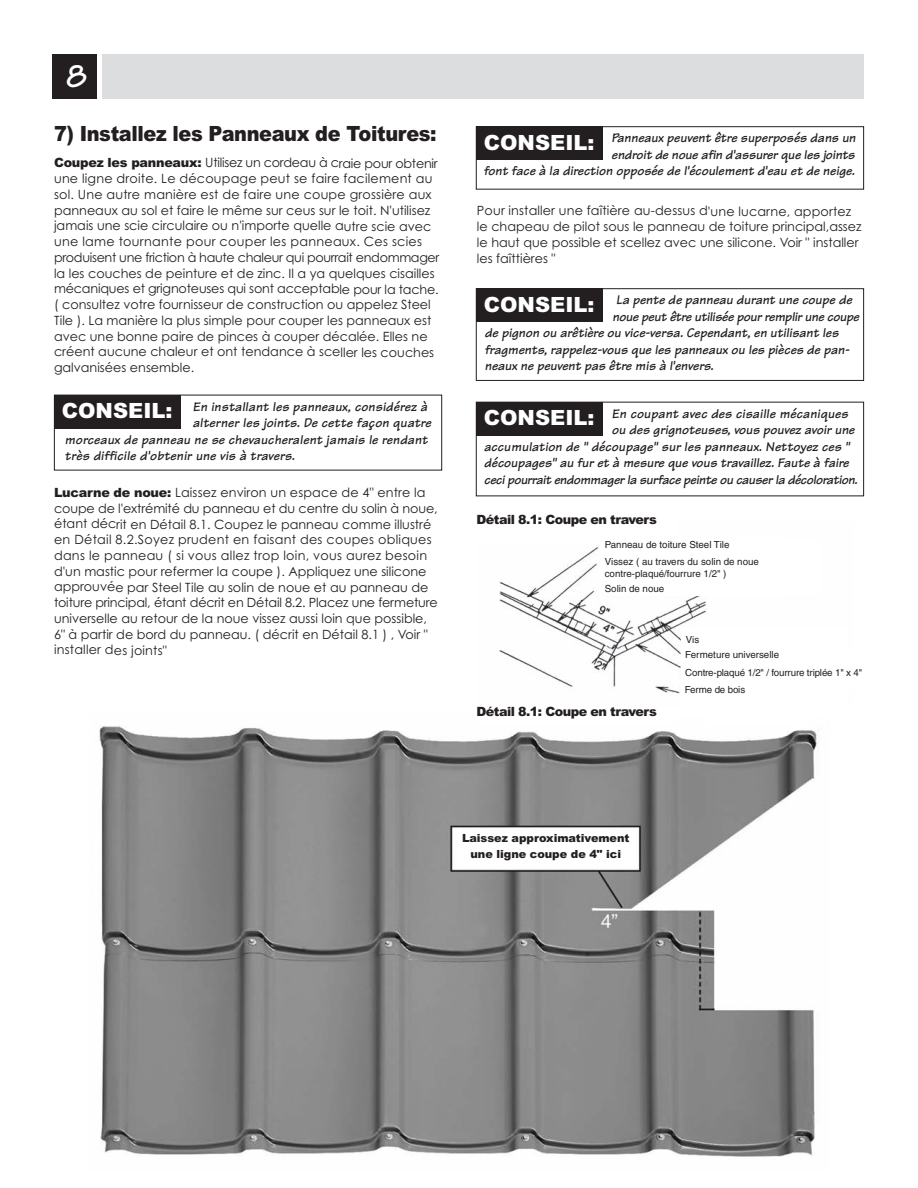
<style>
.page{position:relative;width:918px;height:1188px;background:#fff}
.page>*{position:absolute;margin:0;border:0;box-sizing:border-box;transform-origin:0 0}
.t1{font:700 33px "Tekton";color:#fff}
.t2{font:900 21px "Arial";letter-spacing:-.02em;color:#231f20;scale:.92 1}
.t3{font:900 21px "Arial";color:#fff}
.t4{font:700 13.5px/16.5px "Tekton";letter-spacing:.005em;color:#231f20;text-align:right}
.t5{font:12.75px/15.8px "Century Gothic";color:#231f20}
.t6{font:900 12.75px "Arial";letter-spacing:-.04em;color:#231f20}
.t7{font:900 11.25px/15.8px "Arial";letter-spacing:-.005em;color:#231f20;text-align:center}
.t8{font:9.75px/17px "Helvetica";color:#231f20}
.s1{font-family:"Arial";font-weight:900}
</style>
<div class="page">
<img style="left:99px;top:726px;width:719px;height:431px">
<div style="left:102px;top:54px;width:762px;height:45px;background:#dcdddf"></div>
<div style="left:52px;top:54px;width:46px;height:45px;background:#231f20"></div>
<div style="left:54px;top:395px;width:127px;height:33px;background:#231f20"></div>
<div style="left:476px;top:288px;width:388px;height:93px;border:1px solid #231f20"></div>
<div style="left:476px;top:288px;width:127px;height:34px;background:#231f20"></div>
<div style="left:476px;top:402px;width:127px;height:33px;background:#231f20"></div>
<div style="left:476px;top:126px;width:388px;height:64px;border:1px solid #231f20"></div>
<div style="left:476px;top:126px;width:127px;height:34px;background:#231f20"></div>
<img style="left:499px;top:547px;width:208px;height:147px">
<div style="left:459px;top:834px;width:174px;height:33px;background:#fff"></div>
<div style="left:601px;top:539px;width:220px;height:56px;background:#fff"></div>
<div style="left:605px;top:582px;width:179px;height:14px;background:#fff"></div>
<div style="left:681px;top:628px;width:167px;height:84px;background:#fff"></div>
<h1 class="t1" style="left:66px;top:65px;width:23px">8</h1>
<h2 class="t2" style="left:54px;top:126px;width:417px">7) Installez les Panneaux de Toitures:</h2>
<p class="t5" style="left:54px;top:156px;width:387px"><span class="s1">Coupez les panneaux:</span> Utilisez un cordeau à craie pour obtenir une ligne droite. Le découpage peut se faire facilement au sol. Une autre manière est de faire une coupe grossière aux panneaux au sol et faire le même sur ceus sur le toit. N'utilisez jamais une scie circulaire ou n'importe quelle autre scie avec une lame tournante pour couper les panneaux. Ces scies produisent une friction à haute chaleur qui pourrait endommager la les couches de peinture et de zinc. Il a ya quelques cisailles mécaniques et grignoteuses qui sont acceptable pour la tache. ( consultez votre fournisseur de construction ou appelez Steel Tile ). La manière la plus simple pour couper les panneaux est avec une bonne paire de pinces à couper décalée. Elles ne créent aucune chaleur et ont tendance à sceller les couches galvanisées ensemble.</p>
<p class="t4" style="left:193px;top:400px;width:238px">En installant les panneaux, considérez à</p>
<p class="t4" style="left:193px;top:417px;width:242px">alterner les joints. De cette façon quatre</p>
<p class="t4" style="left:65px;top:433px;width:366px">morceaux de panneau ne se chevaucheralent jamais le rendant</p>
<p class="t4" style="left:65px;top:450px;width:233px">très difficile d'obtenir une vis à travers.</p>
<h2 class="t3" style="left:62px;top:403px;width:112px">CONSEIL:</h2>
<p class="t5" style="left:54px;top:486px;width:385px"><span class="s1">Lucarne de noue:</span> Laissez environ un espace de 4" entre la coupe de l'extrémité du panneau et du centre du solin à noue, étant décrit en Détail 8.1. Coupez le panneau comme illustré en Détail 8.2.Soyez prudent en faisant des coupes obliques dans le panneau ( si vous allez trop loin, vous aurez besoin d'un mastic pour refermer la coupe ). Appliquez une silicone approuvée par Steel Tile au solin de noue et au panneau de toiture principal, étant décrit en Détail 8.2. Placez une fermeture universelle au retour de la noue vissez aussi loin que possible, 6" à partir de bord du panneau. ( décrit en Détail 8.1 ) , Voir " installer des joints"</p>
<p class="t4" style="left:484px;top:132px;width:375px">Panneaux peuvent être superposés dans un<br>endroit de noue afin d'assurer que les joints<br>font face à la direction opposée de l'écoulement d'eau et de neige.</p>
<h2 class="t3" style="left:484px;top:135px;width:112px">CONSEIL:</h2>
<p class="t5" style="left:477px;top:204px;width:386px">Pour installer une faîtière au-dessus d'une lucarne, apportez le chapeau de pilot sous le panneau de toiture principal,assez le haut que possible et scellez avec une silicone. Voir " installer les faîttières "</p>
<p class="t4" style="left:616px;top:294px;width:239px">La pente de panneau durant une coupe de</p>
<p class="t4" style="left:613px;top:310px;width:250px">noue peut être utilisée pour remplir une coupe</p>
<p class="t4" style="left:485px;top:327px;width:357px">de pignon ou arêtière ou vice-versa. Cependant, en utilisant les</p>
<p class="t4" style="left:485px;top:343px;width:368px">fragments, rappelez-vous que les panneaux ou les pièces de pan-</p>
<p class="t4" style="left:485px;top:360px;width:232px">neaux ne peuvent pas être mis à l'envers.</p>
<h2 class="t3" style="left:484px;top:297px;width:112px">CONSEIL:</h2>
<p class="t4" style="left:612px;top:407px;width:240px">En coupant avec des cisaille mécaniques</p>
<p class="t4" style="left:612px;top:424px;width:246px">ou des grignoteuses, vous pouvez avoir une</p>
<p class="t4" style="left:484px;top:440px;width:369px">accumulation de " découpage" sur les panneaux. Nettoyez ces "</p>
<p class="t4" style="left:484px;top:457px;width:368px">découpages" au fur et à mesure que vous travaillez. Faute à faire</p>
<p class="t4" style="left:484px;top:473px;width:377px">ceci pourrait endommager la surface peinte ou causer la décoloration.</p>
<h2 class="t3" style="left:484px;top:410px;width:112px">CONSEIL:</h2>
<p class="t6" style="left:476px;top:515px;width:182px">Détail 8.1: Coupe en travers</p>
<p class="t8" style="left:605px;top:537px;width:156px">Panneau de toiture Steel Tile<br>Vissez ( au travers du solin de noue</p>
<p class="t8" style="left:605px;top:568px;width:123px;line-height:14.2px">contre-plaqué/fourrure 1/2" )<br>Solin de noue</p>
<p class="t6" style="left:476px;top:707px;width:182px">Détail 8.1: Coupe en travers</p>
<p class="t8" style="left:685px;top:632px;width:95px;line-height:15.5px">Vis<br>Fermeture universelle</p>
<p class="t8" style="left:685px;top:665px;width:179px;line-height:17.5px">Contre-plaqué 1/2" / fourrure triplée 1" x 4"<br>Ferme de bois</p>
<p class="t7" style="left:462px;top:831px;width:169px">Laissez approximativement une ligne coupe de 4" ici</p>
</div>
